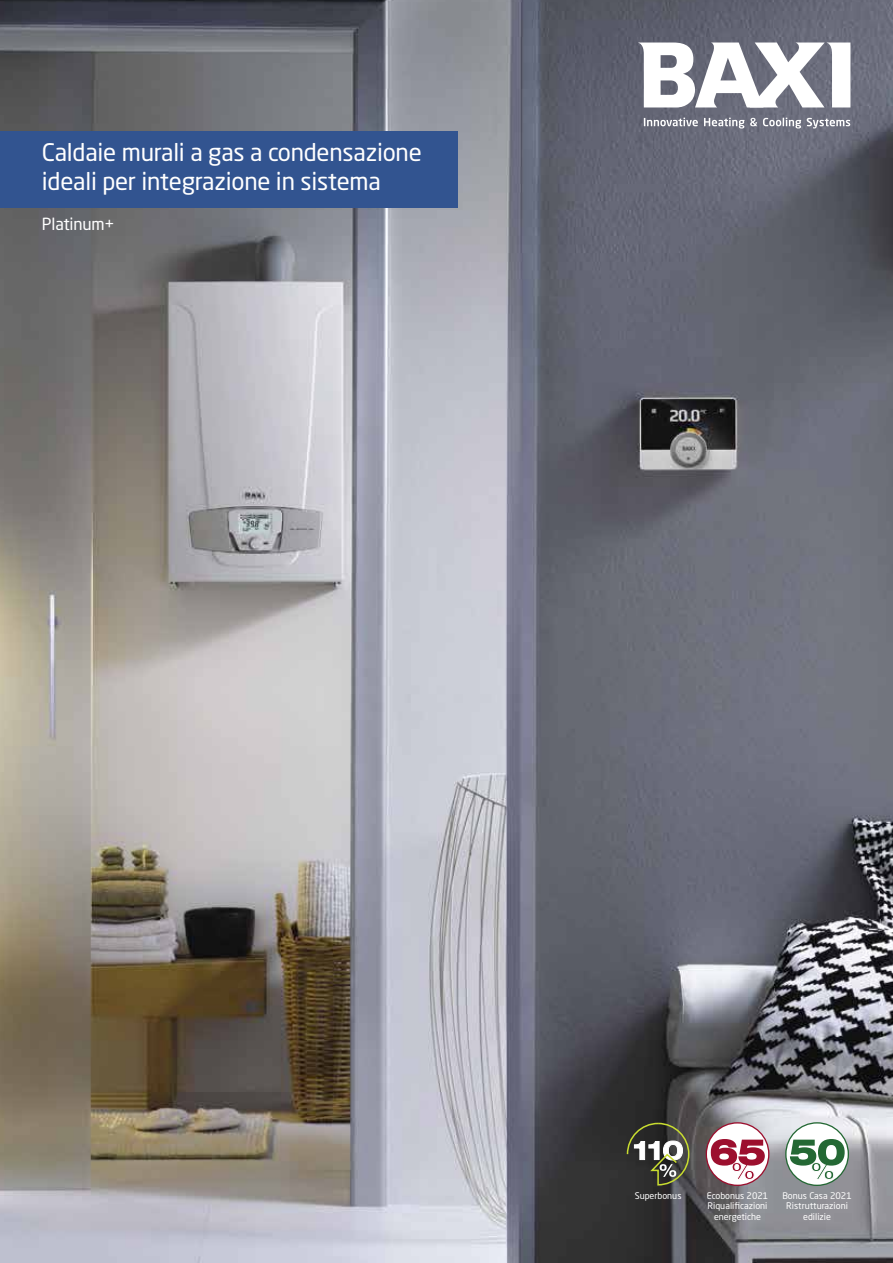
<style>
.page{position:relative;width:893px;height:1263px;background:#fff}
.page>*{position:absolute;margin:0;border:0;box-sizing:border-box;transform-origin:0 0}
.t1{font:24px/28.8px "Neo Sans Pro";letter-spacing:-.01em;color:#fff}
.t2{font:16.5px "Neo Sans Pro";letter-spacing:-.01em;color:#fff}
.t3{font:9px/10.8px "Neo Sans Pro";color:#fff;text-align:center}
</style>
<div class="page">
<img style="left:0;top:0;width:893px;height:1263px">
<div style="left:0;top:131px;width:457px;height:76px;background:#325490"></div>
<svg style="left:638px;top:43px;width:212px;height:64px"></svg>
<svg style="left:644px;top:118px;width:206px;height:11px"></svg>
<svg style="left:785px;top:1122px;width:64px;height:64px"></svg>
<div style="left:786px;top:1123px;width:62px;height:62px;background:#fff;border-radius:50%"></div>
<svg style="left:789px;top:1138px;width:56px;height:42px"></svg>
<svg style="left:706px;top:1122px;width:63px;height:64px"></svg>
<div style="left:707px;top:1123px;width:61px;height:62px;background:#fff;border-radius:31px"></div>
<svg style="left:710px;top:1138px;width:56px;height:42px"></svg>
<svg style="left:626px;top:1122px;width:64px;height:64px"></svg>
<h1 class="t1" style="left:42px;top:138px;width:381px">Caldaie murali a gas a condensazione ideali per integrazione in sistema</h1>
<h2 class="t2" style="left:42px;top:214px;width:74px">Platinum+</h2>
<p class="t3" style="left:635px;top:1190px;width:48px">Superbonus</p>
<p class="t3" style="left:707px;top:1190px;width:63px">Ecobonus 2021<br>Riqualificazioni energetiche</p>
<p class="t3" style="left:782px;top:1190px;width:71px">Bonus Casa 2021<br>Ristrutturazioni edilizie</p>
</div>
